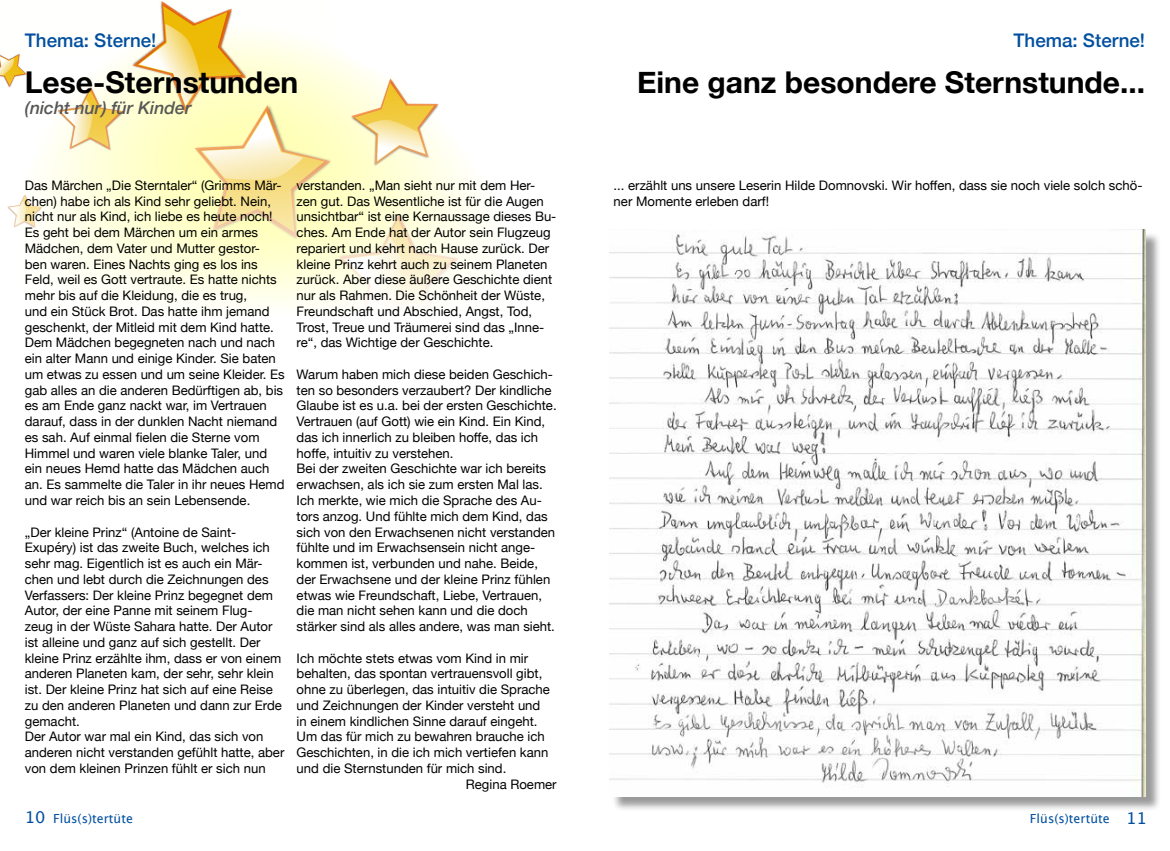
<style>
.page{position:relative;width:1170px;height:851px;background:#fff}
.page>*{position:absolute;margin:0;border:0;box-sizing:border-box;transform-origin:0 0}
.t1{font:700 30px "Helvetica Neue";color:#000}
.t2{font:500 18.75px "Helvetica Neue";color:#004f9f}
.t3{font:italic 500 17.5px "Helvetica Neue";color:#575756}
.t4{font:13.12px/15.8px "Helvetica Neue";color:#000}
.t5{font:12.5px "Lucida Grande";color:#004f9f}
.s1{font-size:16.25px}
</style>
<div class="page">
<svg style="left:57px;top:1px;width:411px;height:311px"></svg>
<svg style="left:8px;top:194px;width:34px;height:33px"></svg>
<svg style="left:0;top:54px;width:27px;height:34px"></svg>
<div style="left:611px;top:231px;width:549px;height:580px;background:#000;opacity:.4"></div>
<img style="left:609px;top:229px;width:536px;height:567px">
<h2 class="t2" style="left:25px;top:25px;width:133px">Thema: Sterne!</h2>
<h2 class="t2" style="left:1013px;top:25px;width:133px">Thema: Sterne!</h2>
<h1 class="t1" style="left:25px;top:59px;width:275px">Lese-Sternstunden</h1>
<h3 class="t3" style="left:25px;top:93px;width:168px">(nicht nur) für Kinder</h3>
<p class="t4" style="left:25px;top:178px;width:261px">Das Märchen „Die Sterntaler“ (Grimms Mär&shy;chen) habe ich als Kind sehr geliebt. Nein, nicht nur als Kind, ich liebe es heute noch!<br>Es geht bei dem Märchen um ein armes Mädchen, dem Vater und Mutter gestor&shy;ben waren. Eines Nachts ging es los ins Feld, weil es Gott vertraute. Es hatte nichts mehr bis auf die Kleidung, die es trug,<br>und ein Stück Brot. Das hatte ihm jemand geschenkt, der Mitleid mit dem Kind hatte.<br>Dem Mädchen begegneten nach und nach ein alter Mann und einige Kinder. Sie baten um etwas zu essen und um seine Kleider. Es gab alles an die anderen Bedürftigen ab, bis es am Ende ganz nackt war, im Vertrauen darauf, dass in der dunklen Nacht niemand es sah. Auf einmal fielen die Sterne vom Himmel und waren viele blanke Taler, und ein neues Hemd hatte das Mädchen auch an. Es sammelte die Taler in ihr neues Hemd und war reich bis an sein Lebensende.</p>
<p class="t4" style="left:25px;top:524px;width:261px">„Der kleine Prinz“ (Antoine de Saint-Exupéry) ist das zweite Buch, welches ich sehr mag. Eigentlich ist es auch ein Mär&shy;chen und lebt durch die Zeichnungen des Verfassers: Der kleine Prinz begegnet dem Autor, der eine Panne mit seinem Flug-<br>zeug in der Wüste Sahara hatte. Der Autor ist alleine und ganz auf sich gestellt. Der kleine Prinz erzählte ihm, dass er von einem anderen Planeten kam, der sehr, sehr klein ist. Der kleine Prinz hat sich auf eine Reise zu den anderen Planeten und dann zur Erde gemacht.<br>Der Autor war mal ein Kind, das sich von anderen nicht verstanden gefühlt hatte, aber von dem kleinen Prinzen fühlt er sich nun</p>
<p class="t4" style="left:296px;top:178px;width:261px">verstanden. „Man sieht nur mit dem Her&shy;zen gut. Das Wesentliche ist für die Augen unsichtbar“ ist eine Kernaussage dieses Bu&shy;ches. Am Ende hat der Autor sein Flugzeug repariert und kehrt nach Hause zurück. Der kleine Prinz kehrt auch zu seinem Planeten zurück. Aber diese äußere Geschichte dient nur als Rahmen. Die Schönheit der Wüste, Freundschaft und Abschied, Angst, Tod, Trost, Treue und Träumerei sind das „Inne&shy;re“, das Wichtige der Geschichte.</p>
<p class="t4" style="left:296px;top:367px;width:261px">Warum haben mich diese beiden Geschich&shy;ten so besonders verzaubert? Der kindliche Glaube ist es u.a. bei der ersten Geschichte.<br>Vertrauen (auf Gott) wie ein Kind. Ein Kind, das ich innerlich zu bleiben hoffe, das ich hoffe, intuitiv zu verstehen.<br>Bei der zweiten Geschichte war ich bereits erwachsen, als ich sie zum ersten Mal las.<br>Ich merkte, wie mich die Sprache des Au&shy;tors anzog. Und fühlte mich dem Kind, das sich von den Erwachsenen nicht verstanden fühlte und im Erwachsensein nicht ange&shy;kommen ist, verbunden und nahe. Beide, der Erwachsene und der kleine Prinz fühlen etwas wie Freundschaft, Liebe, Vertrauen, die man nicht sehen kann und die doch stärker sind als alles andere, was man sieht.</p>
<p class="t4" style="left:296px;top:650px;width:233px">Ich möchte stets etwas vom Kind in mir</p>
<p class="t4" style="left:296px;top:666px;width:247px">behalten, das spontan vertrauensvoll gibt,</p>
<p class="t4" style="left:296px;top:682px;width:255px">ohne zu überlegen, das intuitiv die Sprache</p>
<p class="t4" style="left:296px;top:698px;width:245px">und Zeichnungen der Kinder versteht und</p>
<p class="t4" style="left:296px;top:713px;width:242px">in einem kindlichen Sinne darauf eingeht.</p>
<p class="t4" style="left:296px;top:729px;width:249px">Um das für mich zu bewahren brauche ich</p>
<p class="t4" style="left:296px;top:745px;width:253px">Geschichten, in die ich mich vertiefen kann</p>
<p class="t4" style="left:296px;top:761px;width:211px">und die Sternstunden für mich sind.</p>
<p class="t4" style="left:466px;top:776px;width:92px">Regina Roemer</p>
<h1 class="t1" style="left:637px;top:59px;width:509px">Eine ganz besondere Sternstunde...</h1>
<p class="t4" style="left:613px;top:178px;width:530px">... erzählt uns unsere Leserin Hilde Domnovski. Wir hoffen, dass sie noch viele solch schö&shy;ner Momente erleben darf!</p>
<p class="t5" style="left:25px;top:810px;width:110px"><span class="s1">10</span> Flüs(s)tertüte</p>
<p class="t5" style="left:1029px;top:810px;width:118px">Flüs(s)tertüte <span class="s1">11</span></p>
</div>
